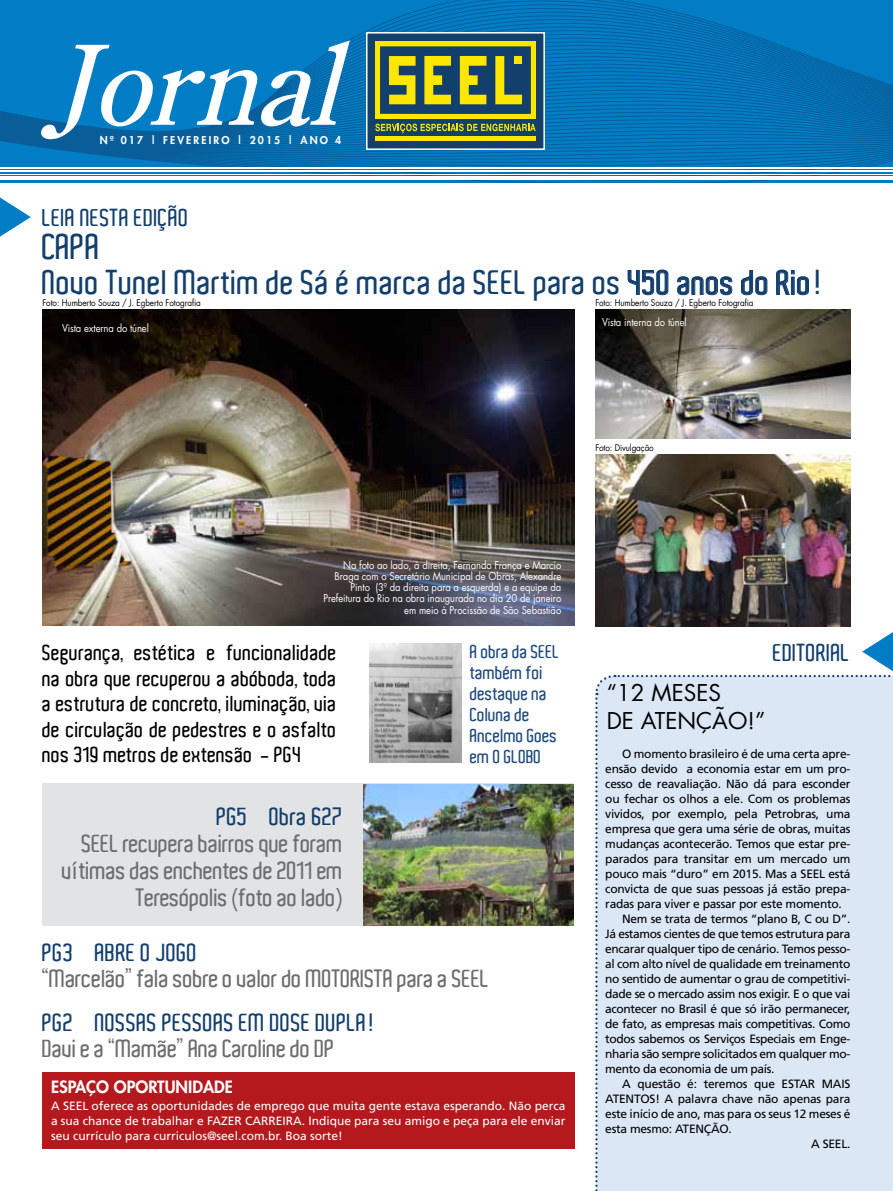
<style>
.page{position:relative;width:893px;height:1191px;background:#fff}
.page>*{position:absolute;margin:0;border:0;box-sizing:border-box;transform-origin:0 0}
.t1{font:italic 109.2px "Century Old Style";color:#fff}
.t2{font:600 34.65px "Aldo";color:#133f6d}
.t3{font:600 33px "Aldo";color:#133f6d}
.t4{font:600 24px/27px "Aldo";letter-spacing:-.02em;color:#6d6e71;text-align:right}
.t5{font:600 24px "Aldo";color:#133f6d}
.t6{font:600 23.55px "Aldo";color:#133f6d}
.t7{font:22.5px/27.8px "Futura";color:#000}
.t8{font:600 21px/25.5px "Aldo";color:#000;text-align:justify}
.t9{font:600 18px/21px "Aldo";letter-spacing:-.01em;color:#1e4a7d}
.t10{font:800 16.5px "Futura";color:#fff}
.t11{font:12px "Frutiger LT";letter-spacing:-.02em;color:#000}
.t12{font:12px/15px "Frutiger LT";color:#fff;text-align:justify}
.t13{font:10.5px/11.2px "Futura";letter-spacing:-.01em;color:#fff;text-align:right;scale:.9 1}
.t14{font:800 10.5px "Futura";letter-spacing:.2em;color:#fff}
.t15{font:9px "Futura";letter-spacing:-.01em;color:#000;scale:.9 1}
</style>
<div class="page">
<div style="left:43px;top:783px;width:531px;height:143px;background:#e2e3e4"></div>
<div style="left:43px;top:1071px;width:532px;height:77px;background:#b5191e"></div>
<svg style="left:0;top:0;width:893px;height:182px;background:#0576ba"></svg>
<svg style="left:0;top:197px;width:31px;height:40px"></svg>
<hr style="left:0;top:179px;width:893px;height:1px;background:#fff">
<hr style="left:0;top:176px;width:893px;height:1px;background:#fff">
<hr style="left:0;top:174px;width:893px;height:1px;background:#fff">
<hr style="left:0;top:171px;width:893px;height:1px;background:#fff">
<hr style="left:0;top:170px;width:893px;height:1px;background:#fff">
<hr style="left:0;top:168px;width:893px;height:1px;background:#fff">
<hr style="left:0;top:167px;width:893px;height:1px;background:#fff">
<svg style="left:365px;top:31px;width:181px;height:120px;background:#627b54"></svg>
<div style="left:375px;top:136px;width:161px;height:5px;background:#fde700"></div>
<img style="left:363px;top:784px;width:211px;height:141px">
<img style="left:43px;top:310px;width:531px;height:315px">
<img style="left:369px;top:643px;width:93px;height:119px">
<img style="left:595px;top:310px;width:255px;height:128px">
<img style="left:595px;top:454px;width:255px;height:172px">
<svg style="left:627px;top:269px;width:42px;height:27px"></svg>
<svg style="left:677px;top:276px;width:56px;height:20px"></svg>
<svg style="left:740px;top:270px;width:28px;height:26px"></svg>
<svg style="left:776px;top:269px;width:33px;height:27px"></svg>
<svg style="left:595px;top:632px;width:298px;height:559px;background:#dde7f5"></svg>
<h1 class="t1" style="left:48px;top:13px;width:289px">Jornal</h1>
<p class="t14" style="left:100px;top:133px;width:220px">Nº 017 | FEVEREIRO | 2015 | ANO</p>
<p class="t14" style="left:335px;top:133px;width:8px">4</p>
<h3 class="t6" style="left:43px;top:204px;width:148px">LEIA NESTA EDIÇÃO</h3>
<h2 class="t2" style="left:43px;top:228px;width:60px">CAPA</h2>
<h3 class="t3" style="left:43px;top:264px;width:780px">Novo Tunel Martim de Sá é marca da SEEL para os 450 anos do Rio!</h3>
<p class="t15" style="left:43px;top:297px;width:177px">Foto: Humberto Souza / J. Egberto Fotografia</p>
<p class="t15" style="left:595px;top:297px;width:177px">Foto: Humberto Souza / J. Egberto Fotografia</p>
<p class="t13" style="left:62px;top:323px;width:98px">Vista externa do túnel</p>
<p class="t13" style="left:602px;top:317px;width:96px">Vista interna do túnel</p>
<p class="t15" style="left:595px;top:441px;width:66px">Foto: Divulgação</p>
<p class="t13" style="left:323px;top:559px;width:266px">Na foto ao lado, à direita, Fernando França e Marcio Braga com o Secretário Municipal de Obras, Alexandre Pinto (3º da direita para a esquerda) e a equipe da Prefeitura do Rio na obra inaugurada no dia 20 de janeiro em meio à Procissão de São Sebastião</p>
<h3 class="t9" style="left:470px;top:641px;width:91px">A obra da SEEL também foi destaque na<br>Coluna de<br>Ancelmo Goes em O GLOBO</h3>
<h3 class="t8" style="left:43px;top:640px;width:296px">Segurança, estética e funcionalidade na obra que recuperou a abóboda, toda a estrutura de concreto, iluminação, via de circulação de pedestres e o asfalto nos 319 metros de extensão - PG4</h3>
<h3 class="t5" style="left:217px;top:802px;width:128px">PG5 – Obra 627</h3>
<h3 class="t4" style="left:62px;top:829px;width:283px">SEEL recupera bairros que foram vítimas das enchentes de 2011 em<br>Teresópolis (foto ao lado)</h3>
<h3 class="t5" style="left:43px;top:939px;width:157px">PG3 – ABRE O JOGO</h3>
<h3 class="t4" style="left:43px;top:965px;width:449px">“Marcelão” fala sobre o valor do MOTORISTA para a SEEL</h3>
<h3 class="t5" style="left:43px;top:1009px;width:333px">PG2 – NOSSAS PESSOAS EM DOSE DUPLA!</h3>
<h3 class="t4" style="left:43px;top:1035px;width:294px">Davi e a “Mamãe” Ana Caroline do DP</h3>
<h3 class="t10" style="left:51px;top:1075px;width:183px">ESPAÇO OPORTUNIDADE</h3>
<p class="t12" style="left:51px;top:1098px;width:516px">A SEEL oferece as oportunidades de emprego que muita gente estava esperando. Não perca a sua chance de trabalhar e FAZER CARREIRA. Indique para seu amigo e peça para ele enviar seu currículo para curriculos@seel.com.br. Boa sorte!</p>
<h3 class="t7" style="left:607px;top:679px;width:160px">“12 meses<br>de ATENÇÃO!”</h3>
<h3 class="t6" style="left:773px;top:639px;width:79px">EDITORIAL</h3>
<p class="t11" style="left:622px;top:747px;width:230px">O momento brasileiro é de uma certa apre-</p>
<p class="t11" style="left:605px;top:762px;width:247px">ensão devido a economia estar em um pro-</p>
<p class="t11" style="left:605px;top:777px;width:247px">cesso de reavaliação. Não dá para esconder</p>
<p class="t11" style="left:605px;top:792px;width:247px">ou fechar os olhos a ele. Com os problemas</p>
<p class="t11" style="left:605px;top:807px;width:247px">vividos, por exemplo, pela Petrobras, uma</p>
<p class="t11" style="left:605px;top:822px;width:247px">empresa que gera uma série de obras, muitas</p>
<p class="t11" style="left:605px;top:837px;width:247px">mudanças acontecerão. Temos que estar pre-</p>
<p class="t11" style="left:605px;top:852px;width:247px">parados para transitar em um mercado um</p>
<p class="t11" style="left:605px;top:867px;width:247px">pouco mais “duro” em 2015. Mas a SEEL está</p>
<p class="t11" style="left:605px;top:882px;width:247px">convicta de que suas pessoas já estão prepa-</p>
<p class="t11" style="left:605px;top:897px;width:238px">radas para viver e passar por este momento.</p>
<p class="t11" style="left:622px;top:912px;width:230px">Nem se trata de termos “plano B, C ou D”.</p>
<p class="t11" style="left:605px;top:927px;width:247px">Já estamos cientes de que temos estrutura para</p>
<p class="t11" style="left:605px;top:942px;width:247px">encarar qualquer tipo de cenário. Temos pesso-</p>
<p class="t11" style="left:605px;top:957px;width:247px">al com alto nível de qualidade em treinamento</p>
<p class="t11" style="left:605px;top:972px;width:247px">no sentido de aumentar o grau de competitivi-</p>
<p class="t11" style="left:605px;top:987px;width:247px">dade se o mercado assim nos exigir. E o que vai</p>
<p class="t11" style="left:605px;top:1002px;width:247px">acontecer no Brasil é que só irão permanecer,</p>
<p class="t11" style="left:605px;top:1017px;width:247px">de fato, as empresas mais competitivas. Como</p>
<p class="t11" style="left:605px;top:1032px;width:247px">todos sabemos os Serviços Especiais em Enge-</p>
<p class="t11" style="left:605px;top:1047px;width:247px">nharia são sempre solicitados em qualquer mo-</p>
<p class="t11" style="left:605px;top:1062px;width:171px">mento da economia de um país.</p>
<p class="t11" style="left:622px;top:1077px;width:230px">A questão é: teremos que ESTAR MAIS</p>
<p class="t11" style="left:605px;top:1092px;width:247px">ATENTOS! A palavra chave não apenas para</p>
<p class="t11" style="left:605px;top:1107px;width:247px">este início de ano, mas para os seus 12 meses é</p>
<p class="t11" style="left:605px;top:1122px;width:128px">esta mesmo: ATENÇÃO.</p>
<p class="t11" style="left:811px;top:1137px;width:41px">A SEEL.</p>
</div>
